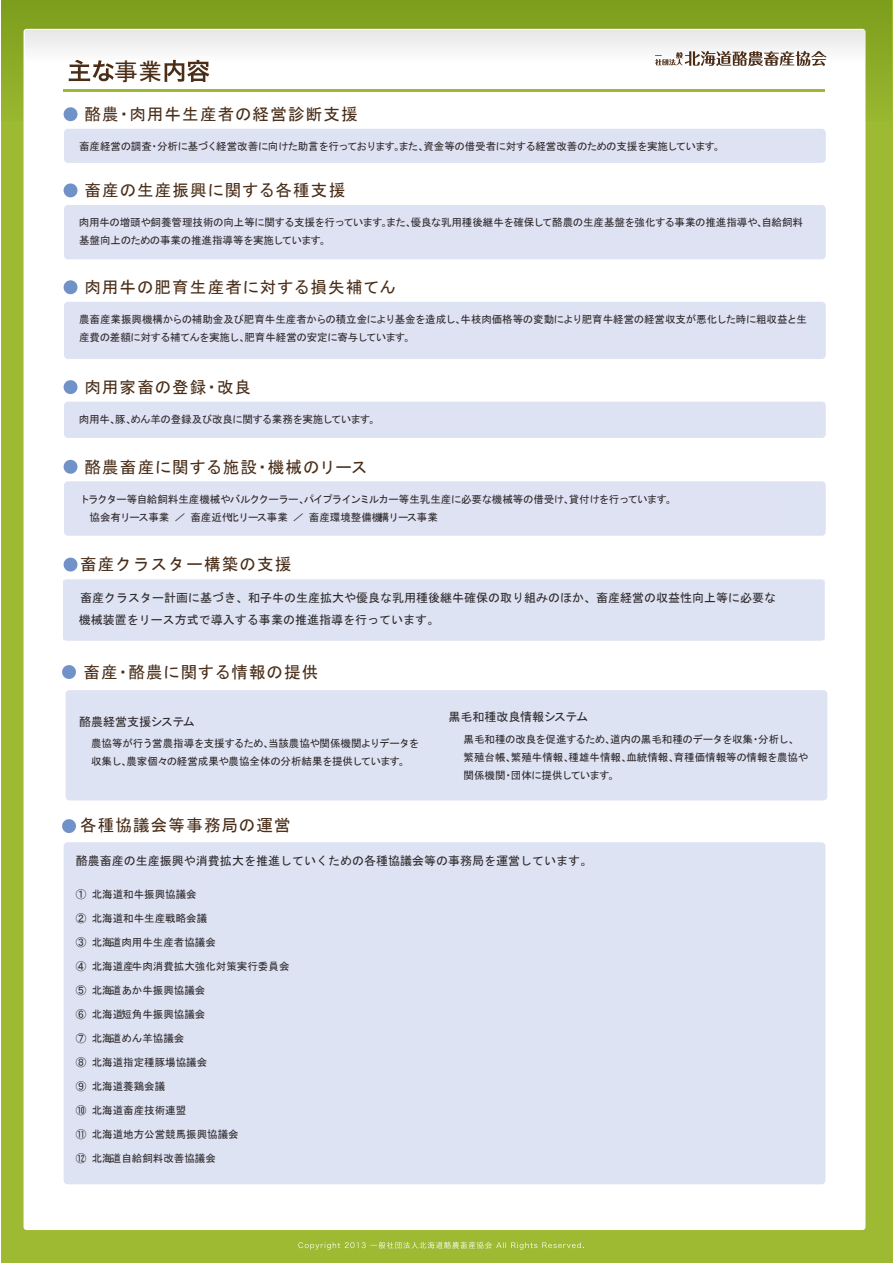
<style>
.page{position:relative;width:893px;height:1263px;background:#fff}
.page>*{position:absolute;margin:0;border:0;box-sizing:border-box;transform-origin:0 0}
.t1{font:24px "Hira Kaku Pro W6 90 ms RKSJ H";color:#4b2d17}
.t2{font:16.5px "Hira Kaku Pro W6 90 ms RKSJ H";letter-spacing:.075em;color:#492d18}
.t3{font:16.5px "Hira Kaku Pro W6 90 ms RKSJ H";letter-spacing:.055em;color:#492d18}
.t4{font:16.5px "Hira Kaku Pro W6 90 ms RKSJ H";letter-spacing:.045em;color:#492d18}
.t5{font:12px/22px "Hira Kaku Pro W6 90 ms RKSJ H";color:#2d282a}
.t6{font:10.5px/18px "Hira Kaku Pro W3 90 ms RKSJ H";letter-spacing:-.03em;color:#2d282a}
.t7{font:10.5px/18px "Hira Kaku Pro W3 90 ms RKSJ H";color:#2d282a}
.t8{font:10.5px/18px "Hira Kaku Pro W3 90 ms RKSJ H";letter-spacing:-.05em;color:#2d282a}
.t9{font:10.5px "Hira Kaku Pro W3 90 ms RKSJ H";letter-spacing:-.035em;color:#2d282a}
.t10{font:10.5px "Hira Kaku Pro W3 90 ms RKSJ H";letter-spacing:-.04em;color:#2d282a}
</style>
<div class="page">
<div style="left:2px;top:1px;width:891px;height:1262px;background:#9eba33"></div>
<div style="left:2px;top:1px;width:889px;height:119px;background:linear-gradient(to bottom,#7c9e1c,#9ab630)"></div>
<div style="left:24px;top:29px;width:841px;height:1201px;background:#fff;border-radius:3px"></div>
<div style="left:25px;top:30px;width:839px;height:30px;background:#f1f1f1"></div>
<svg style="left:298px;top:1242px;width:286px;height:7px"></svg>
<div style="left:64px;top:129px;width:762px;height:34px;background:#dee3f3;border-radius:4px"></div>
<svg style="left:69px;top:60px;width:45px;height:21px"></svg>
<svg style="left:164px;top:60px;width:45px;height:22px"></svg>
<svg style="left:64px;top:107px;width:13px;height:14px"></svg>
<hr style="left:64px;top:89px;width:761px;height:3px;background:#9eba33">
<div style="left:64px;top:205px;width:762px;height:54px;background:#dee3f3;border-radius:4px"></div>
<svg style="left:64px;top:183px;width:13px;height:14px"></svg>
<div style="left:64px;top:302px;width:762px;height:57px;background:#dee3f3;border-radius:4px"></div>
<svg style="left:64px;top:280px;width:13px;height:14px"></svg>
<div style="left:64px;top:402px;width:762px;height:36px;background:#dee3f3;border-radius:4px"></div>
<svg style="left:64px;top:380px;width:13px;height:14px"></svg>
<div style="left:64px;top:481px;width:762px;height:55px;background:#dee3f3;border-radius:4px"></div>
<svg style="left:64px;top:460px;width:13px;height:14px"></svg>
<svg style="left:64px;top:558px;width:13px;height:13px"></svg>
<div style="left:64px;top:842px;width:761px;height:342px;background:#dee3f3;border-radius:4px"></div>
<svg style="left:62px;top:665px;width:14px;height:14px"></svg>
<svg style="left:655px;top:51px;width:171px;height:15px"></svg>
<div style="left:63px;top:579px;width:762px;height:62px;background:#dee3f3"></div>
<div style="left:66px;top:690px;width:761px;height:110px;background:#dee3f3;border-radius:4px"></div>
<svg style="left:62px;top:819px;width:14px;height:14px"></svg>
<h1 class="t1" style="left:114px;top:59px;width:49px">事業</h1>
<h2 class="t2" style="left:85px;top:106px;width:275px">酪農・肉用牛生産者の経営診断支援</h2>
<p class="t9" style="left:79px;top:141px;width:647px">畜産経営の調査・分析に基づく経営改善に向けた助言を行っております。また、資金等の借受者に対する経営改善のための支援を実施しています。</p>
<h2 class="t2" style="left:85px;top:182px;width:262px">畜産の生産振興に関する各種支援</h2>
<p class="t6" style="left:79px;top:213px;width:726px">肉用牛の増頭や飼養管理技術の向上等に関する支援を行っています。また、優良な乳用種後継牛を確保して酪農の生産基盤を強化する事業の推進指導や、自給飼料基盤向上のための事業の推進指導等を実施しています。</p>
<h2 class="t3" style="left:84px;top:279px;width:313px">肉用牛の肥育生産者に対する損失補てん</h2>
<p class="t6" style="left:79px;top:310px;width:729px">農畜産業振興機構からの補助金及び肥育牛生産者からの積立金により基金を造成し、牛枝肉価格等の変動により肥育牛経営の経営収支が悪化した時に粗収益と生産費の差額に対する補てんを実施し、肥育牛経営の安定に寄与しています。</p>
<h2 class="t2" style="left:84px;top:379px;width:168px">肉用家畜の登録・改良</h2>
<p class="t10" style="left:79px;top:414px;width:302px">肉用牛、豚、めん羊の登録及び改良に関する業務を実施しています。</p>
<h2 class="t4" style="left:85px;top:459px;width:285px">酪農畜産に関する施設・機械のリース</h2>
<p class="t8" style="left:90px;top:490px;width:588px;text-indent:-10px">トラクター等自給飼料生産機械やバルククーラー、パイプラインミルカー等生乳生産に必要な機械等の借受け、貸付けを行っています。協会有リース事業 ／ 畜産近代化リース事業 ／ 畜産環境整備機構リース事業</p>
<h2 class="t2" style="left:80px;top:556px;width:213px">畜産クラスター構築の支援</h2>
<p class="t5" style="left:79px;top:587px;width:699px">畜産クラスター計画に基づき、和子牛の生産拡大や優良な乳用種後継牛確保の取り組みのほか、畜産経営の収益性向上等に必要な機械装置をリース方式で導入する事業の推進指導を行っています。</p>
<h2 class="t3" style="left:84px;top:664px;width:236px">畜産・酪農に関する情報の提供</h2>
<p class="t5" style="left:79px;top:710px;width:117px">酪農経営支援システム</p>
<p class="t5" style="left:449px;top:706px;width:141px">黒毛和種改良情報システム</p>
<p class="t6" style="left:91px;top:734px;width:330px">農協等が行う営農指導を支援するため、当該農協や関係機関よりデータを収集し、農家個々の経営成果や農協全体の分析結果を提供しています。</p>
<p class="t7" style="left:464px;top:730px;width:346px">黒毛和種の改良を促進するため、道内の黒毛和種のデータを収集・分析し、繁殖台帳、繁殖牛情報、種雄牛情報、血統情報、育種価情報等の情報を農協や関係機関・団体に提供しています。</p>
<h2 class="t2" style="left:80px;top:817px;width:212px">各種協議会等事務局の運営</h2>
<p class="t5" style="left:76px;top:849px;width:518px">酪農畜産の生産振興や消費拡大を推進していくための各種協議会等の事務局を運営しています。</p>
<p class="t7" style="left:76px;top:885px;width:122px">① 北海道和牛振興協議会</p>
<p class="t7" style="left:76px;top:909px;width:133px">② 北海道和牛生産戦略会議</p>
<p class="t7" style="left:76px;top:933px;width:141px">③ 北海道肉用牛生産者協議会</p>
<p class="t7" style="left:76px;top:957px;width:215px">④ 北海道産牛肉消費拡大強化対策実行委員会</p>
<p class="t7" style="left:76px;top:981px;width:131px">⑤ 北海道あか牛振興協議会</p>
<p class="t7" style="left:76px;top:1005px;width:131px">⑥ 北海道短角牛振興協議会</p>
<p class="t7" style="left:76px;top:1029px;width:110px">⑦ 北海道めん羊協議会</p>
<p class="t7" style="left:76px;top:1053px;width:133px">⑧ 北海道指定種豚場協議会</p>
<p class="t7" style="left:76px;top:1077px;width:91px">⑨ 北海道養鶏会議</p>
<p class="t7" style="left:76px;top:1101px;width:112px">⑩ 北海道畜産技術連盟</p>
<p class="t7" style="left:76px;top:1125px;width:164px">⑪ 北海道地方公営競馬振興協議会</p>
<p class="t7" style="left:76px;top:1149px;width:141px">⑫ 北海道自給飼料改善協議会</p>
</div>
